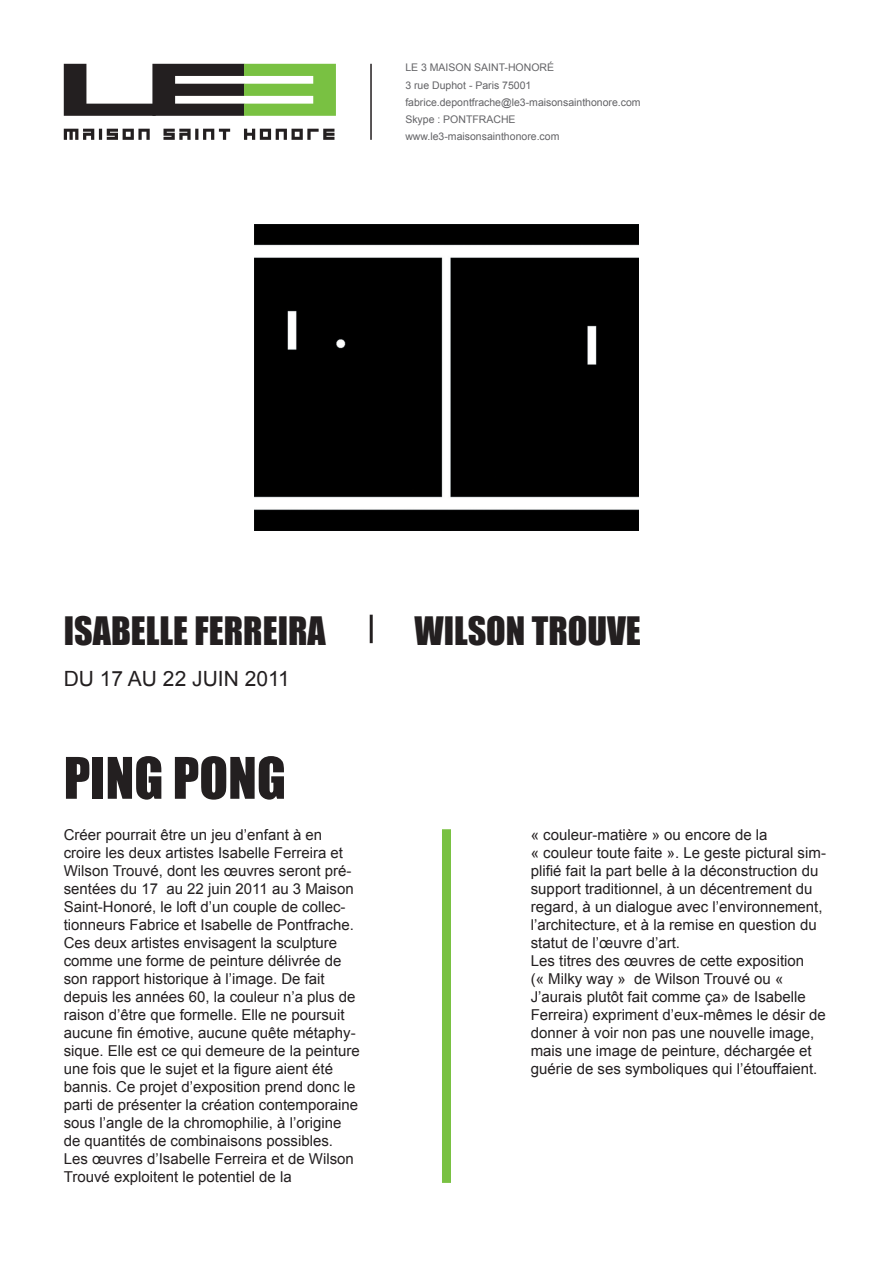
<style>
.page{position:relative;width:893px;height:1263px;background:#fff}
.page>*{position:absolute;margin:0;border:0;box-sizing:border-box;transform-origin:0 0}
.t1{font:52.95px "Impact";color:#231f20}
.t2{font:36px "Impact";color:#231f20}
.t3{font:21px "Arial";color:#231f20}
.t4{font:15px/18px "Arial";color:#231f20}
.t5{font:10.5px "Arial";color:#636366}
</style>
<div class="page">
<svg style="left:64px;top:129px;width:270px;height:11px"></svg>
<svg style="left:64px;top:64px;width:272px;height:52px"></svg>
<hr style="left:370px;top:64px;width:2px;height:76px;background:#231f20">
<img style="left:255px;top:225px;width:383px;height:306px">
<hr style="left:370px;top:615px;width:3px;height:28px;background:#231f20">
<div style="left:442px;top:829px;width:9px;height:354px;background:#79c142"></div>
<p class="t5" style="left:405px;top:61px;width:150px">LE 3 MAISON SAINT-HONORÉ</p>
<p class="t5" style="left:405px;top:78px;width:128px">3 rue Duphot - Paris 75001</p>
<p class="t5" style="left:405px;top:95px;width:237px">fabrice.depontfrache@le3-maisonsainthonore.com</p>
<p class="t5" style="left:405px;top:112px;width:112px">Skype : PONTFRACHE</p>
<p class="t5" style="left:405px;top:129px;width:156px">www.le3-maisonsainthonore.com</p>
<p class="t2" style="left:64px;top:603px;width:263px">ISABELLE FERREIRA</p>
<p class="t2" style="left:414px;top:603px;width:228px">WILSON TROUVE</p>
<p class="t3" style="left:64px;top:665px;width:228px">DU 17 AU 22 JUIN 2011</p>
<p class="t1" style="left:64px;top:737px;width:224px">PING PONG</p>
<p class="t4" style="left:64px;top:826px;width:297px">Créer pourrait être un jeu d’enfant à en croire les deux artistes Isabelle Ferreira et Wilson Trouvé, dont les œuvres seront pré&shy;sentées du 17 au 22 juin 2011 au 3 Maison Saint-Honoré, le loft d’un couple de collec&shy;tionneurs Fabrice et Isabelle de Pontfrache.<br>Ces deux artistes envisagent la sculpture comme une forme de peinture délivrée de son rapport historique à l’image. De fait depuis les années 60, la couleur n’a plus de raison d’être que formelle. Elle ne poursuit aucune fin émotive, aucune quête métaphy&shy;sique. Elle est ce qui demeure de la peinture une fois que le sujet et la figure aient été bannis. Ce projet d’exposition prend donc le parti de présenter la création contemporaine sous l’angle de la chromophilie, à l’origine de quantités de combinaisons possibles.<br>Les œuvres d’Isabelle Ferreira et de Wilson Trouvé exploitent le potentiel de la</p>
<p class="t4" style="left:531px;top:826px;width:238px">« couleur-matière » ou encore de la</p>
<p class="t4" style="left:531px;top:844px;width:297px">« couleur toute faite ». Le geste pictural sim&shy;plifié fait la part belle à la déconstruction du support traditionnel, à un décentrement du regard, à un dialogue avec l’environnement, l’architecture, et à la remise en question du statut de l’œuvre d’art.</p>
<p class="t4" style="left:531px;top:952px;width:275px">Les titres des œuvres de cette exposition</p>
<p class="t4" style="left:531px;top:970px;width:297px">(« Milky way » de Wilson Trouvé ou « J’aurais plutôt fait comme ça» de Isabelle Ferreira) expriment d’eux-mêmes le désir de donner à voir non pas une nouvelle image, mais une image de peinture, déchargée et guérie de ses symboliques qui l’étouffaient.</p>
</div>
